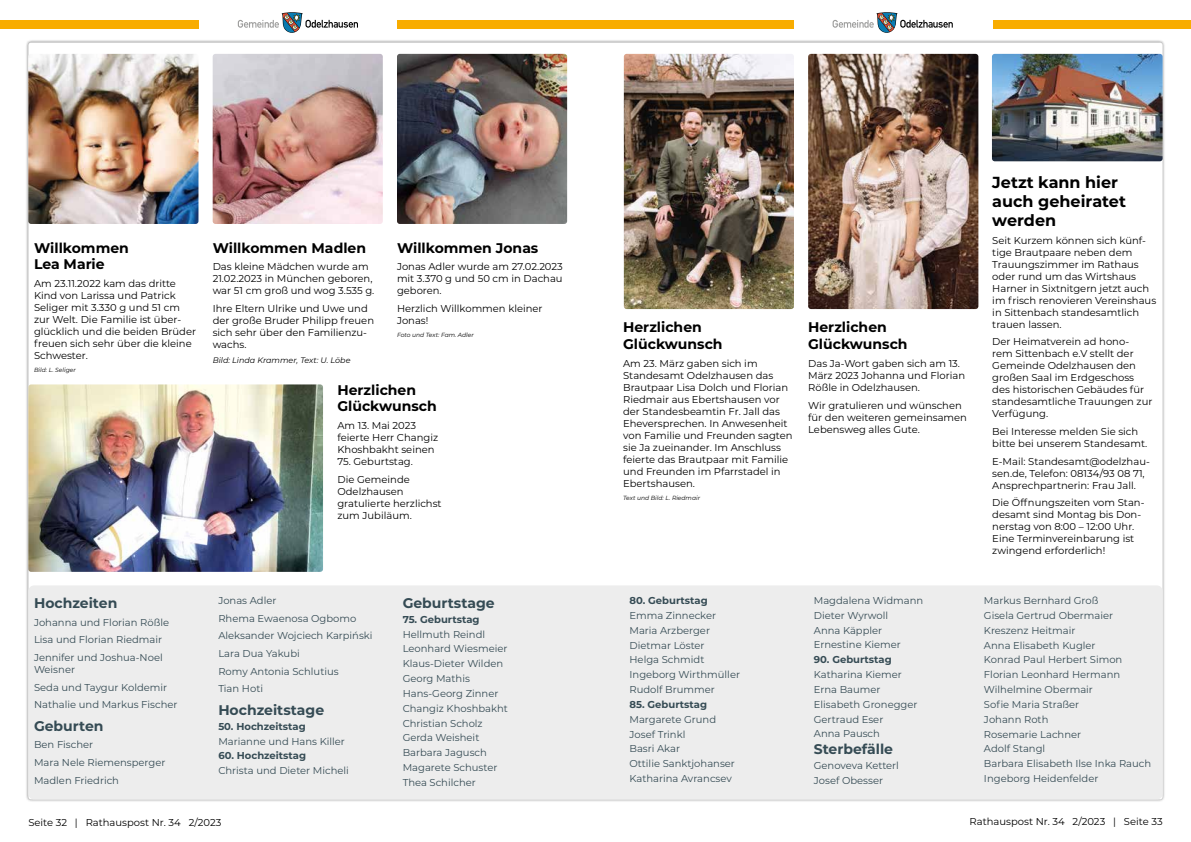
<style>
.page{position:relative;width:1191px;height:842px;background:#fff}
.page>*{position:absolute;margin:0;border:0;box-sizing:border-box;transform-origin:0 0}
.t1{font:700 16px/19.2px "Montserrat";color:#000}
.t2{font:700 14px/16.8px "Montserrat";color:#000}
.t3{font:700 14px "Montserrat";color:#354b54}
.t4{font:10px/12px "Montserrat";color:#000}
.t5{font:10px/14.8px "Montserrat";color:#354b54}
.t6{font:700 10px "Montserrat";color:#354b54}
.t7{font:italic 8px "Montserrat";color:#000}
.t8{font:italic 6px "Montserrat";color:#000}
</style>
<div class="page">
<svg style="left:832px;top:12px;width:120px;height:21px"></svg>
<svg style="left:238px;top:12px;width:120px;height:21px"></svg>
<div style="left:993px;top:20px;width:198px;height:9px;background:#f8ac00"></div>
<div style="left:0;top:20px;width:198px;height:9px;background:#f8ac00"></div>
<div style="left:397px;top:20px;width:397px;height:9px;background:#f8ac00"></div>
<div style="left:28px;top:585px;width:1134px;height:214px;background:#ededed;border-radius:6px"></div>
<img style="left:808px;top:54px;width:170px;height:255px">
<img style="left:624px;top:54px;width:170px;height:255px">
<img style="left:213px;top:54px;width:170px;height:170px">
<img style="left:28px;top:384px;width:295px;height:188px">
<img style="left:992px;top:54px;width:170px;height:107px">
<img style="left:397px;top:54px;width:170px;height:170px">
<img style="left:28px;top:54px;width:170px;height:170px">
<h2 class="t2" style="left:34px;top:238px;width:96px">Willkommen<br>Lea Marie</h2>
<p class="t4" style="left:34px;top:277px;width:164px">Am 23.11.2022 kam das dritte<br>Kind von Larissa und Patrick<br>Seliger mit 3.330 g und 51 cm zur Welt. Die Familie ist über&shy;glücklich und die beiden Brüder freuen sich sehr über die kleine<br>Schwester.</p>
<p class="t8" style="left:34px;top:366px;width:43px">Bild: L. Seliger</p>
<h2 class="t2" style="left:213px;top:238px;width:155px">Willkommen Madlen</h2>
<p class="t4" style="left:213px;top:260px;width:163px">Das kleine Mädchen wurde am<br>21.02.2023 in München geboren, war 51 cm groß und wog 3.535 g.</p>
<p class="t4" style="left:213px;top:302px;width:163px">Ihre Eltern Ulrike und Uwe und der große Bruder Philipp freuen sich sehr über den Familienzu&shy;wachs.</p>
<p class="t7" style="left:213px;top:355px;width:139px">Bild: Linda Krammer, Text: U. Löbe</p>
<h2 class="t2" style="left:397px;top:238px;width:143px">Willkommen Jonas</h2>
<p class="t4" style="left:397px;top:260px;width:167px;text-align:justify">Jonas Adler wurde am 27.02.2023 mit 3.370 g und 50 cm in Dachau geboren.</p>
<p class="t4" style="left:397px;top:302px;width:147px">Herzlich Willkommen kleiner<br>Jonas!</p>
<p class="t8" style="left:397px;top:330px;width:78px">Foto und Text: Fam. Adler</p>
<h2 class="t2" style="left:337px;top:381px;width:101px">Herzlichen<br>Glückwunsch</h2>
<p class="t4" style="left:337px;top:419px;width:102px">Am 13. Mai 2023 feierte Herr Changiz<br>Khoshbakht seinen</p>
<p class="t4" style="left:337px;top:452px;width:77px;line-height:17.7px">75. Geburtstag.<br>Die Gemeinde</p>
<p class="t4" style="left:337px;top:485px;width:106px">Odelzhausen gratulierte herzlichst zum Jubiläum.</p>
<h2 class="t3" style="left:34px;top:593px;width:85px">Hochzeiten</h2>
<p class="t5" style="left:34px;top:613px;width:137px;line-height:17.7px">Johanna und Florian Rößle<br>Lisa und Florian Riedmair<br>Jennifer und Joshua-Noel</p>
<p class="t5" style="left:34px;top:660px;width:145px;line-height:17.7px">Weisner<br>Seda und Taygur Koldemir<br>Nathalie und Markus Fischer</p>
<h2 class="t3" style="left:34px;top:716px;width:71px">Geburten</h2>
<p class="t5" style="left:34px;top:736px;width:133px;line-height:17.7px">Ben Fischer<br>Mara Nele Riemensperger<br>Madlen Friedrich</p>
<p class="t5" style="left:218px;top:591px;width:156px;line-height:17.7px">Jonas Adler<br>Rhema Ewaenosa Ogbomo<br>Aleksander Wojciech Karpiński<br>Lara Dua Yakubi<br>Romy Antonia Schlutius<br>Tian Hoti</p>
<h2 class="t3" style="left:218px;top:700px;width:107px">Hochzeitstage</h2>
<p class="t6" style="left:218px;top:719px;width:89px">50. Hochzeitstag</p>
<p class="t5" style="left:218px;top:733px;width:128px">Marianne und Hans Killer</p>
<p class="t6" style="left:218px;top:749px;width:89px">60. Hochzeitstag</p>
<p class="t5" style="left:218px;top:763px;width:132px">Christa und Dieter Micheli</p>
<h2 class="t3" style="left:403px;top:593px;width:94px">Geburtstage</h2>
<p class="t6" style="left:403px;top:612px;width:78px">75. Geburtstag</p>
<p class="t5" style="left:403px;top:626px;width:107px">Hellmuth Reindl<br>Leonhard Wiesmeier<br>Klaus-Dieter Wilden<br>Georg Mathis<br>Hans-Georg Zinner<br>Changiz Khoshbakht<br>Christian Scholz<br>Gerda Weisheit<br>Barbara Jagusch<br>Magarete Schuster<br>Thea Schilcher</p>
<h2 class="t2" style="left:623px;top:318px;width:101px">Herzlichen<br>Glückwunsch</h2>
<p class="t4" style="left:623px;top:357px;width:171px">Am 23. März gaben sich im<br>Standesamt Odelzhausen das<br>Brautpaar Lisa Dolch und Florian<br>Riedmair aus Ebertshausen vor der Standesbeamtin Fr. Jall das<br>Eheversprechen. In Anwesenheit von Familie und Freunden sagten sie Ja zueinander. Im Anschluss feierte das Brautpaar mit Familie und Freunden im Pfarrstadel in<br>Ebertshausen.</p>
<p class="t8" style="left:623px;top:494px;width:78px">Text und Bild: L. Riedmair</p>
<h2 class="t2" style="left:808px;top:318px;width:101px">Herzlichen<br>Glückwunsch</h2>
<p class="t4" style="left:808px;top:357px;width:158px">Das Ja-Wort gaben sich am 13.<br>März 2023 Johanna und Florian<br>Rößle in Odelzhausen.</p>
<p class="t4" style="left:808px;top:399px;width:160px">Wir gratulieren und wünschen für den weiteren gemeinsamen<br>Lebensweg alles Gute.</p>
<p class="t6" style="left:629px;top:593px;width:80px">80. Geburtstag</p>
<p class="t5" style="left:629px;top:608px;width:112px">Emma Zinnecker<br>Maria Arzberger<br>Dietmar Löster<br>Helga Schmidt<br>Ingeborg Wirthmüller<br>Rudolf Brummer</p>
<p class="t6" style="left:629px;top:697px;width:79px">85. Geburtstag</p>
<p class="t5" style="left:629px;top:711px;width:107px">Margarete Grund<br>Josef Trinkl<br>Basri Akar<br>Ottilie Sanktjohanser<br>Katharina Avrancsev</p>
<p class="t5" style="left:814px;top:593px;width:111px">Magdalena Widmann<br>Dieter Wyrwoll<br>Anna Käppler<br>Ernestine Kiemer</p>
<p class="t6" style="left:814px;top:652px;width:79px">90. Geburtstag</p>
<p class="t5" style="left:814px;top:667px;width:105px">Katharina Kiemer<br>Erna Baumer<br>Elisabeth Gronegger<br>Gertraud Eser<br>Anna Pausch</p>
<h2 class="t3" style="left:814px;top:739px;width:81px">Sterbefälle</h2>
<p class="t5" style="left:814px;top:758px;width:87px">Genoveva Ketterl<br>Josef Obesser</p>
<h1 class="t1" style="left:992px;top:171px;width:135px">Jetzt kann hier auch geheiratet werden</h1>
<p class="t4" style="left:992px;top:234px;width:165px">Seit Kurzem können sich künf&shy;tige Brautpaare neben dem<br>Trauungszimmer im Rathaus oder rund um das Wirtshaus<br>Harner in Sixtnitgern jetzt auch im frisch renovieren Vereinshaus in Sittenbach standesamtlich trauen lassen.</p>
<p class="t4" style="left:992px;top:335px;width:162px">Der Heimatverein ad hono-<br>rem Sittenbach e.V stellt der<br>Gemeinde Odelzhausen den großen Saal im Erdgeschoss des historischen Gebäudes für standesamtliche Trauungen zur<br>Verfügung.</p>
<p class="t4" style="left:992px;top:425px;width:157px">Bei Interesse melden Sie sich bitte bei unserem Standesamt.</p>
<p class="t4" style="left:992px;top:455px;width:159px">E-Mail: Standesamt@odelzhau&shy;sen.de, Telefon: 08134/93 08 71,<br>Ansprechpartnerin: Frau Jall.</p>
<p class="t4" style="left:992px;top:496px;width:154px">Die Öffnungszeiten vom Stan&shy;desamt sind Montag bis Don&shy;nerstag von 8:00 – 12:00 Uhr.<br>Eine Terminvereinbarung ist zwingend erforderlich!</p>
<p class="t5" style="left:984px;top:593px;width:169px">Markus Bernhard Groß<br>Gisela Gertrud Obermaier<br>Kreszenz Heitmair<br>Anna Elisabeth Kugler<br>Konrad Paul Herbert Simon<br>Florian Leonhard Hermann<br>Wilhelmine Obermair<br>Sofie Maria Straßer<br>Johann Roth<br>Rosemarie Lachner<br>Adolf Stangl<br>Barbara Elisabeth Ilse Inka Rauch<br>Ingeborg Heidenfelder</p>
<p class="t4" style="left:28px;top:816px;width:194px">Seite 32 | Rathauspost Nr. 34 2/2023</p>
<p class="t4" style="left:969px;top:815px;width:194px">Rathauspost Nr. 34 2/2023 | Seite 33</p>
</div>
